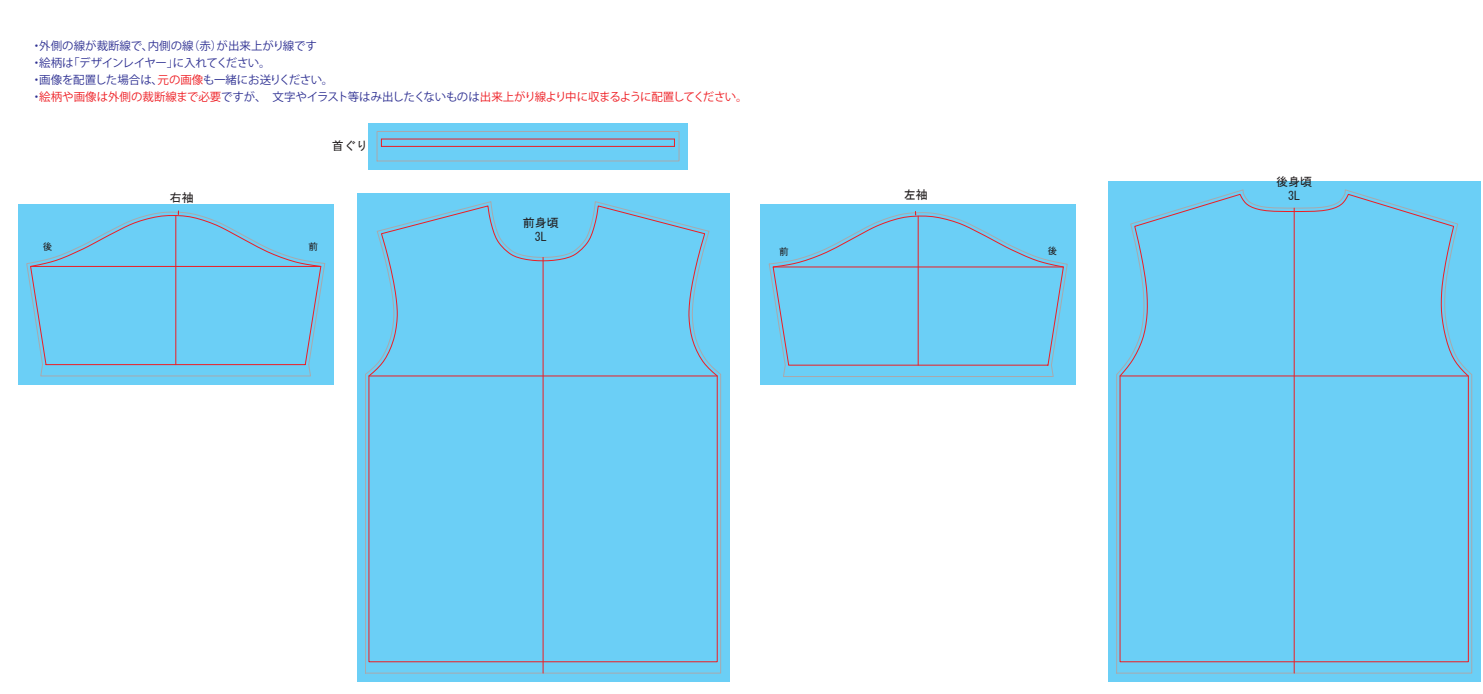
<style>
.page{position:relative;width:1483px;height:694px;background:#fff}
.page>*{position:absolute;margin:0;border:0;box-sizing:border-box;transform-origin:0 0}
.t1{font:12px/14.4px "MS Gothic";color:#231f20;text-align:center}
.t2{font:11.46px/17px "Koz Go Pr 6 N";letter-spacing:-.01em;color:#2e3092}
.t3{font:9.6px "MS Gothic";color:#231f20}
.s1{color:#ee1d23}
</style>
<div class="page">
<div style="left:18px;top:203px;width:315px;height:181px;background:#6bcff6"></div>
<div style="left:368px;top:123px;width:319px;height:46px;background:#6bcff6"></div>
<div style="left:357px;top:193px;width:372px;height:488px;background:#6bcff6"></div>
<div style="left:760px;top:204px;width:315px;height:181px;background:#6bcff6"></div>
<div style="left:1107px;top:181px;width:372px;height:500px;background:#6bcff6"></div>
<svg style="left:365px;top:201px;width:355px;height:472px"></svg>
<svg style="left:1116px;top:190px;width:355px;height:483px"></svg>
<svg style="left:27px;top:212px;width:298px;height:164px"></svg>
<svg style="left:769px;top:212px;width:298px;height:164px"></svg>
<svg style="left:377px;top:131px;width:302px;height:30px"></svg>
<svg style="left:369px;top:206px;width:348px;height:455px"></svg>
<hr style="left:543px;top:257px;width:1px;height:416px;background:#ee1d23">
<hr style="left:369px;top:376px;width:348px;height:1px;background:#ee1d23">
<svg style="left:1119px;top:194px;width:349px;height:467px"></svg>
<hr style="left:1293px;top:208px;width:1px;height:465px;background:#ee1d23">
<hr style="left:1119px;top:376px;width:348px;height:1px;background:#ee1d23">
<svg style="left:30px;top:215px;width:291px;height:151px"></svg>
<svg style="left:773px;top:216px;width:290px;height:151px"></svg>
<hr style="left:176px;top:215px;width:1px;height:149px;background:#ee1d23">
<hr style="left:31px;top:266px;width:290px;height:1px;background:#ee1d23">
<hr style="left:918px;top:216px;width:1px;height:149px;background:#ee1d23">
<hr style="left:773px;top:267px;width:290px;height:1px;background:#ee1d23">
<svg style="left:1047px;top:246px;width:9px;height:10px"></svg>
<p class="t2" style="left:31px;top:38px;width:718px">・外側の線が裁断線で、内側の線（赤）が出来上がり線です<br>・絵柄は「デザインレイヤー」に入れてください。<br>・画像を配置した場合は、<span class="s1">元の画像</span>も一緒にお送りください。<br>・<span class="s1">絵柄や画像は外側の裁断線まで必要</span>ですが、　文字やイラスト等はみ出したくないものは<span class="s1">出来上がり線より中に収まるように配置してください。</span></p>
<p class="t1" style="left:332px;top:138px;width:37px">首ぐり</p>
<p class="t1" style="left:170px;top:190px;width:25px">右袖</p>
<p class="t3" style="left:43px;top:241px;width:11px">後</p>
<p class="t3" style="left:308px;top:241px;width:11px">前</p>
<p class="t1" style="left:522px;top:215px;width:37px">前身頃<br>3L</p>
<p class="t3" style="left:779px;top:246px;width:11px">前</p>
<p class="t1" style="left:903px;top:187px;width:25px">左袖</p>
<p class="t1" style="left:1275px;top:174px;width:37px">後身頃<br>3L</p>
</div>
